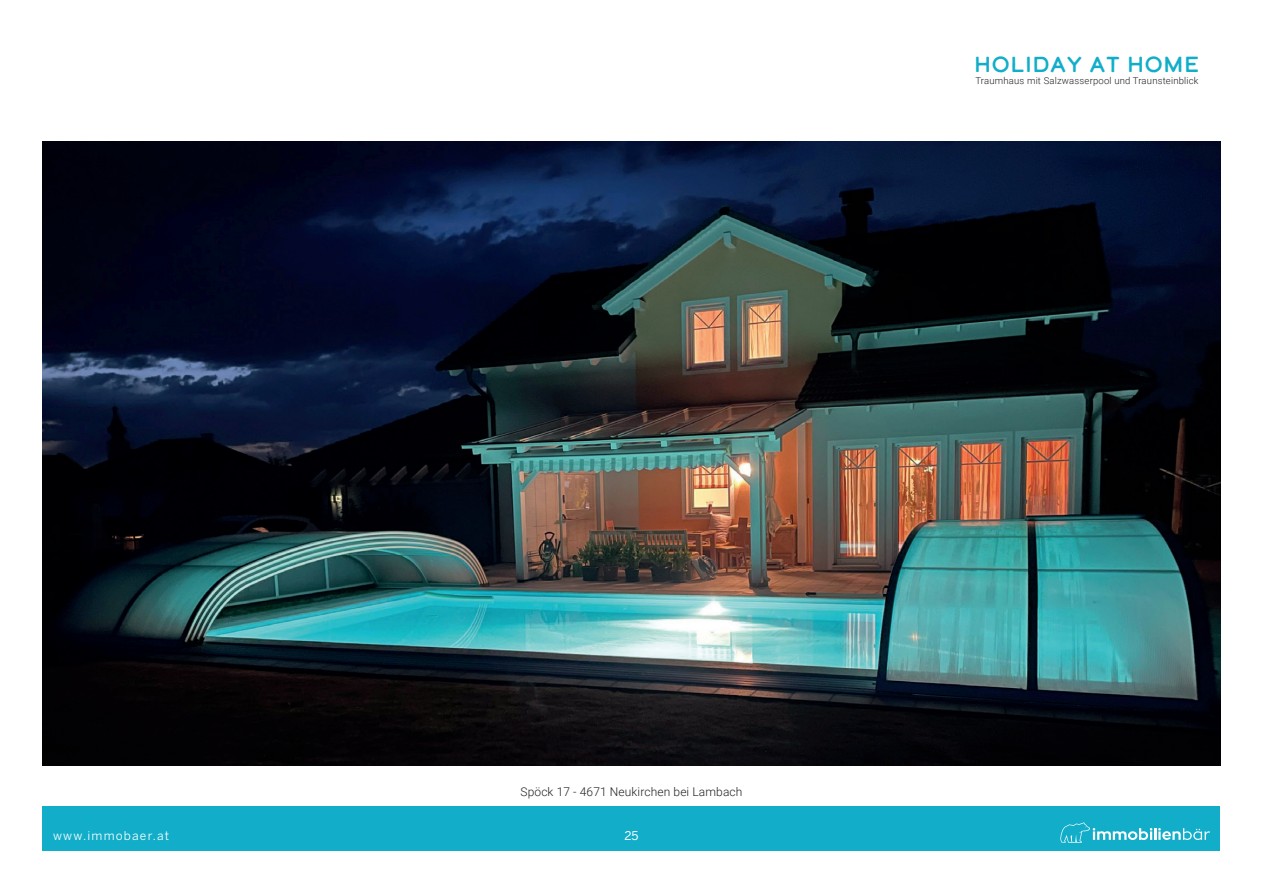
<style>
.page{position:relative;width:1263px;height:893px;background:#fff}
.page>*{position:absolute;margin:0;border:0;box-sizing:border-box;transform-origin:0 0}
.t1{font:21.75px "Calder Dark";color:#12aec9}
.t2{font:300 12px "Roboto";letter-spacing:.01em;color:#231f20}
.t3{font:12px "Benton Sans";letter-spacing:.1em;color:#fff}
.t4{font:12px "Benton Sans";color:#fff}
.t5{font:300 9.45px "Roboto";letter-spacing:.02em;color:#231f20}
</style>
<div class="page">
<div style="left:43px;top:806px;width:1177px;height:44px;background:#12aec9"></div>
<svg style="left:1060px;top:822px;width:150px;height:21px"></svg>
<img style="left:43px;top:141px;width:1177px;height:624px">
<h1 class="t1" style="left:974px;top:50px;width:227px">HOLIDAY AT HOME</h1>
<p class="t5" style="left:975px;top:74px;width:225px">Traumhaus mit Salzwasserpool und Traunsteinblick</p>
<p class="t2" style="left:520px;top:783px;width:223px">Spöck 17 - 4671 Neukirchen bei Lambach</p>
<p class="t3" style="left:53px;top:828px;width:118px">www.immobaer.at</p>
<p class="t4" style="left:624px;top:828px;width:16px">25</p>
</div>
